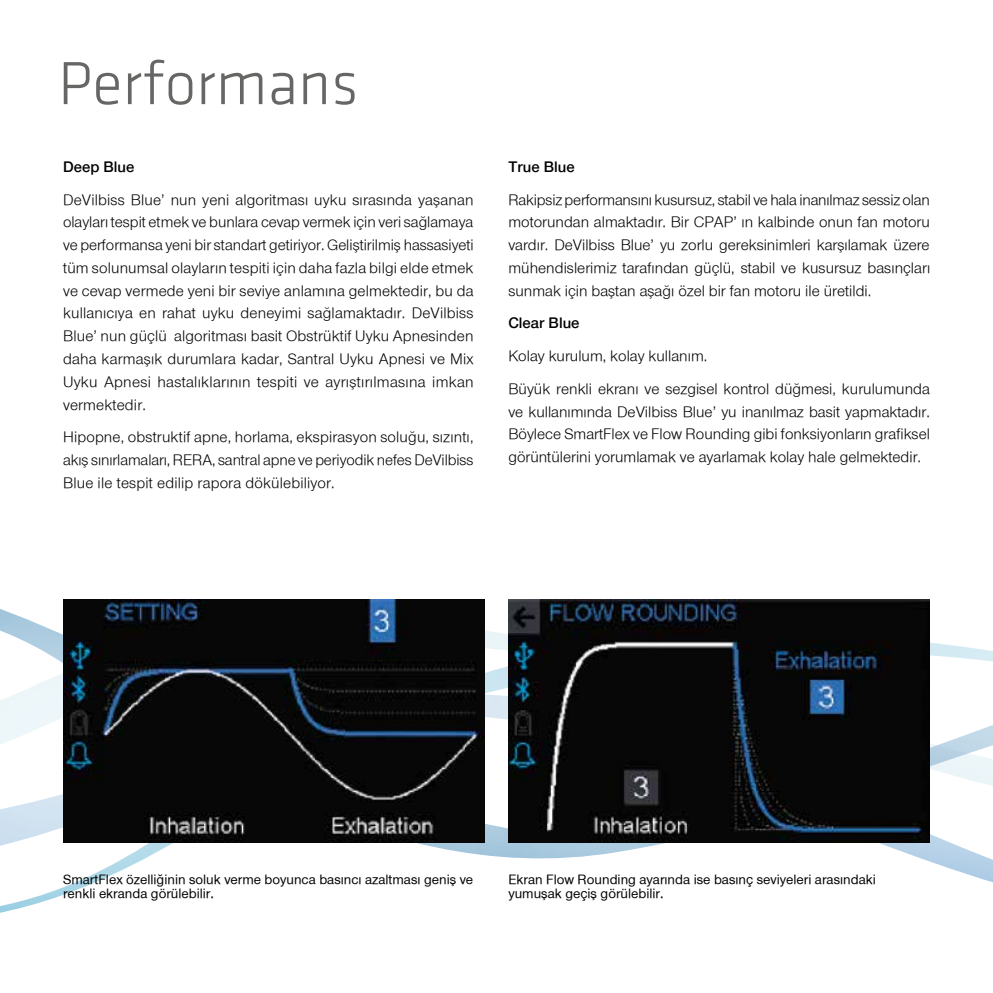
<style>
.page{position:relative;width:993px;height:993px;background:#fff}
.page>*{position:absolute;margin:0;border:0;box-sizing:border-box;transform-origin:0 0}
.t1{font:300 63px "Klavika";color:#666665}
.t2{font:15.75px/22.8px "Nimbus Sans Novus";color:#000;text-align:justify}
.t3{font:600 15.75px "Nimbus Sans Novus";color:#000}
.t4{font:500 14px/14.9px "Nimbus Sans Novus";color:#000}
</style>
<div class="page">
<svg style="left:572px;top:599px;width:420px;height:283px"></svg>
<svg style="left:0;top:599px;width:572px;height:314px"></svg>
<img style="left:63px;top:599px;width:421px;height:243px">
<img style="left:508px;top:599px;width:421px;height:243px">
<h1 class="t1" style="left:58px;top:51px;width:302px">Performans</h1>
<p class="t3" style="left:63px;top:157px;width:73px">Deep Blue</p>
<p class="t2" style="left:63px;top:188px;width:412px">DeVilbiss Blue’ nun yeni algoritması uyku sırasında yaşanan olayları tespit etmek ve bunlara cevap vermek için veri sağlamaya ve performansa yeni bir standart getiriyor. Geliştirilmiş hassasiyeti tüm solunumsal olayların tespiti için daha fazla bilgi elde etmek ve cevap vermede yeni bir seviye anlamına gelmektedir, bu da kullanıcıya en rahat uyku deneyimi sağlamaktadır. DeVilbiss Blue’ nun güçlü algoritması basit Obstrüktif Uyku Apnesinden daha karmaşık durumlara kadar, Santral Uyku Apnesi ve Mix Uyku Apnesi hastalıklarının tespiti ve ayrıştırılmasına imkan vermektedir.</p>
<p class="t2" style="left:63px;top:425px;width:412px">Hipopne, obstruktif apne, horlama, ekspirasyon soluğu, sızıntı, akış sınırlamaları, RERA, santral apne ve periyodik nefes DeVilbiss Blue ile tespit edilip rapora dökülebiliyor.</p>
<p class="t3" style="left:508px;top:157px;width:68px">True Blue</p>
<p class="t2" style="left:508px;top:188px;width:423px">Rakipsiz performansını kusursuz, stabil ve hala inanılmaz sessiz olan motorundan almaktadır. Bir CPAP’ ın kalbinde onun fan motoru vardır. DeVilbiss Blue’ yu zorlu gereksinimleri karşılamak üzere mühendislerimiz tarafından güçlü, stabil ve kusursuz basınçları sunmak için baştan aşağı özel bir fan motoru ile üretildi.</p>
<p class="t3" style="left:508px;top:313px;width:73px">Clear Blue</p>
<p class="t2" style="left:508px;top:339px;width:423px;line-height:32.7px">Kolay kurulum, kolay kullanım.<br>Büyük renkli ekranı ve sezgisel kontrol düğmesi, kurulumunda</p>
<p class="t2" style="left:508px;top:399px;width:423px">ve kullanımında DeVilbiss Blue’ yu inanılmaz basit yapmaktadır.<br>Böylece SmartFlex ve Flow Rounding gibi fonksiyonların grafiksel görüntülerini yorumlamak ve ayarlamak kolay hale gelmektedir.</p>
<p class="t4" style="left:63px;top:870px;width:411px">SmartFlex özelliğinin soluk verme boyunca basıncı azaltması geniş ve renkli ekranda görülebilir.</p>
<p class="t4" style="left:508px;top:870px;width:369px">Ekran Flow Rounding ayarında ise basınç seviyeleri arasındaki yumuşak geçiş görülebilir.</p>
</div>
